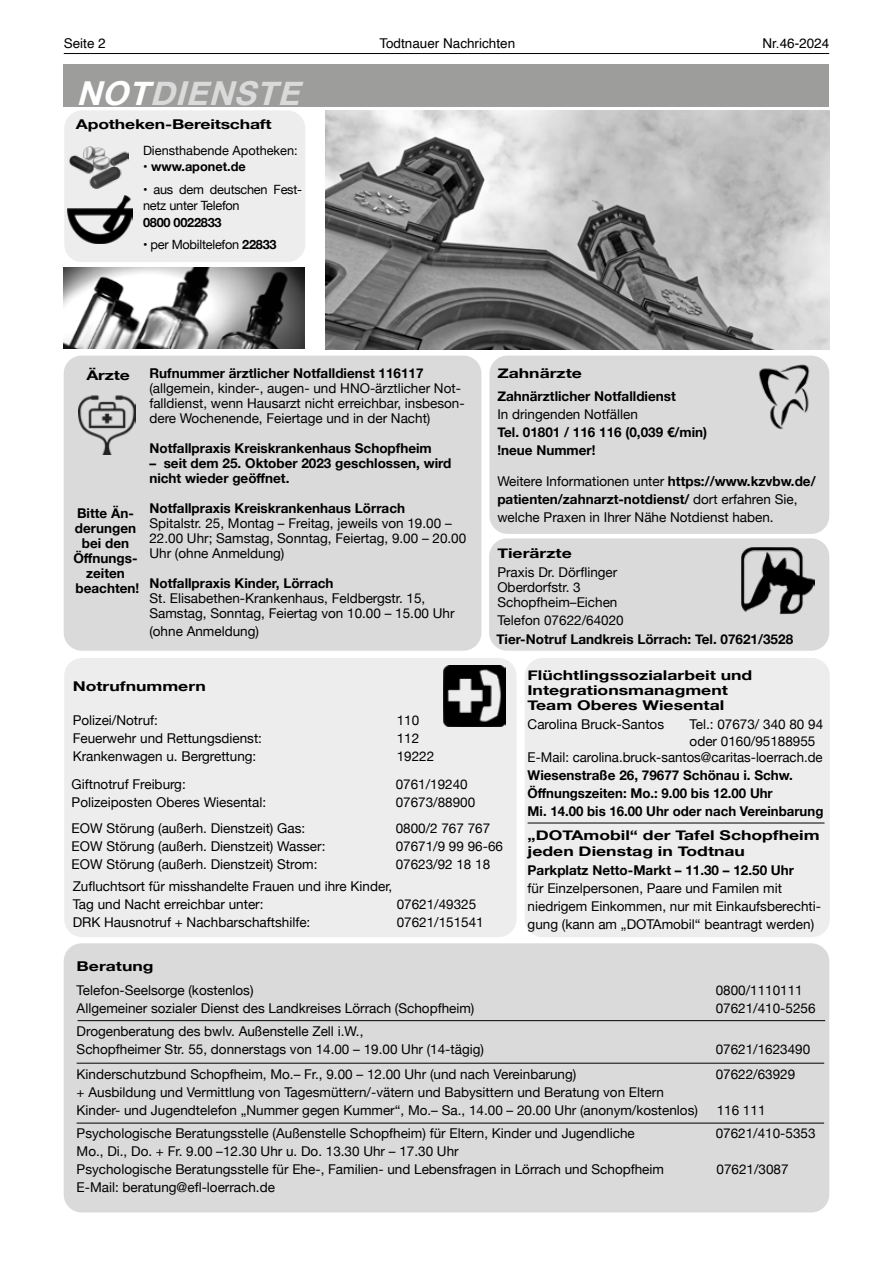
<style>
.page{position:relative;width:893px;height:1263px;background:#fff}
.page>*{position:absolute;margin:0;border:0;box-sizing:border-box;transform-origin:0 0}
.t1{font:italic 700 33px "Helvetica Neue";color:#dadada}
.t2{font:13.5px/15px "Helvetica Neue";color:#000}
.t3{font:700 13.5px/15px "Helvetica Neue";color:#000}
.t4{font:700 13.5px/15px "Helvetica Neue";color:#000;scale:1.3 1}
.t5{font:13.5px "Helvetica";color:#000}
.t6{font:12.75px/16.5px "Helvetica Neue";letter-spacing:-.02em;color:#000}
.t7{font:12.75px "Helvetica Neue";color:#000}
.t8{font:700 12.75px "Helvetica Neue";color:#000}
.t9{font:700 12.75px "Helvetica Neue";letter-spacing:-.02em;color:#000}
.s1{color:#fff}
.s2{font-weight:400}
.s3{font-weight:700}
</style>
<div class="page">
<hr style="left:64px;top:53px;width:765px;height:1px;background:#000">
<div style="left:64px;top:64px;width:765px;height:43px;background:#9d9d9c"></div>
<img style="left:63px;top:267px;width:241px;height:81px">
<img style="left:325px;top:110px;width:505px;height:239px">
<div style="left:64px;top:110px;width:241px;height:152px;background:#ededed;border-radius:18px"></div>
<img style="left:68px;top:196px;width:64px;height:47px">
<img style="left:69px;top:146px;width:59px;height:42px">
<div style="left:64px;top:658px;width:453px;height:279px;background:#ededed;border-radius:18px"></div>
<div style="left:525px;top:658px;width:305px;height:279px;background:#ededed;border-radius:18px"></div>
<img style="left:444px;top:665px;width:61px;height:61px">
<hr style="left:528px;top:823px;width:296px;height:1px;background:#000">
<div style="left:64px;top:356px;width:417px;height:295px;background:#dadada;border-radius:18px"></div>
<div style="left:489px;top:356px;width:340px;height:178px;background:#dadada;border-radius:18px"></div>
<div style="left:489px;top:538px;width:340px;height:113px;background:#dadada;border-radius:18px"></div>
<img style="left:759px;top:364px;width:51px;height:65px">
<img style="left:78px;top:395px;width:58px;height:59px">
<img style="left:741px;top:547px;width:74px;height:67px">
<div style="left:64px;top:943px;width:765px;height:269px;background:#dadada;border-radius:18px"></div>
<hr style="left:78px;top:1020px;width:747px;height:1px;background:#000">
<hr style="left:77px;top:1063px;width:747px;height:1px;background:#000">
<hr style="left:77px;top:1123px;width:747px;height:1px;background:#000">
<p class="t5" style="left:64px;top:33px;width:44px">Seite 2</p>
<p class="t5" style="left:379px;top:33px;width:137px">Todtnauer Nachrichten</p>
<p class="t5" style="left:762px;top:33px;width:68px">Nr.46-2024</p>
<h1 class="t1" style="left:77px;top:67px;width:238px"><span class="s1">NOT</span>DIENSTE</h1>
<p class="t4" style="left:76px;top:117px;width:152px">Apotheken-Bereitschaft</p>
<p class="t7" style="left:143px;top:141px;width:156px">Diensthabende Apotheken:</p>
<p class="t8" style="left:143px;top:157px;width:104px"><span class="s2">•</span> www.aponet.de</p>
<p class="t6" style="left:143px;top:182px;width:161px">• aus dem deutschen Fest&shy;netz unter Telefon</p>
<p class="t9" style="left:143px;top:212px;width:80px">0800 0022833</p>
<p class="t6" style="left:143px;top:237px;width:135px"><span class="s3">•</span> per Mobiltelefon <span class="s3">22833</span></p>
<p class="t4" style="left:86px;top:368px;width:35px">Ärzte</p>
<p class="t3" style="left:149px;top:366px;width:276px">Rufnummer ärztlicher Notfalldienst 116117</p>
<p class="t2" style="left:149px;top:381px;width:317px">(allgemein, kinder-, augen- und HNO-ärztlicher Not&shy;falldienst, wenn Hausarzt nicht erreichbar, insbeson&shy;dere Wochenende, Feiertage und in der Nacht)</p>
<p class="t3" style="left:149px;top:441px;width:284px">Notfallpraxis Kreiskrankenhaus Schopfheim</p>
<p class="t3" style="left:149px;top:456px;width:303px">– seit dem 25. Oktober 2023 geschlossen, wird nicht wieder geöffnet.</p>
<p class="t3" style="left:149px;top:501px;width:257px">Notfallpraxis Kreiskrankenhaus Lörrach</p>
<p class="t2" style="left:149px;top:516px;width:318px">Spitalstr. 25, Montag – Freitag, jeweils von 19.00 –<br>22.00 Uhr; Samstag, Sonntag, Feiertag, 9.00 – 20.00<br>Uhr (ohne Anmeldung)</p>
<p class="t3" style="left:149px;top:576px;width:186px">Notfallpraxis Kinder, Lörrach</p>
<p class="t2" style="left:149px;top:591px;width:307px">St. Elisabethen-Krankenhaus, Feldbergstr. 15,<br>Samstag, Sonntag, Feiertag von 10.00 – 15.00 Uhr</p>
<p class="t2" style="left:149px;top:624px;width:111px">(ohne Anmeldung)</p>
<p class="t4" style="left:497px;top:366px;width:67px">Zahnärzte</p>
<p class="t3" style="left:497px;top:389px;width:180px">Zahnärztlicher Notfalldienst</p>
<p class="t2" style="left:497px;top:407px;width:142px">In dringenden Notfällen</p>
<p class="t3" style="left:497px;top:423px;width:211px;line-height:18px">Tel. 01801 / 116 116 (0,039 €/min) !neue Nummer!</p>
<p class="t3" style="left:497px;top:473px;width:320px;line-height:18px"><span class="s2">Weitere Informationen unter</span> https://www.kzvbw.de/ patienten/zahnarzt-notdienst/ <span class="s2">dort erfahren Sie,</span></p>
<p class="t3" style="left:77px;top:506px;width:58px">Bitte Än-</p>
<p class="t2" style="left:497px;top:511px;width:278px">welche Praxen in Ihrer Nähe Notdienst haben.</p>
<p class="t3" style="left:73px;top:521px;width:67px;text-align:center">derungen bei den<br>Öffnungs&shy;zeiten beachten!</p>
<p class="t4" style="left:497px;top:546px;width:59px">Tierärzte</p>
<p class="t2" style="left:497px;top:565px;width:122px">Praxis Dr. Dörflinger<br>Oberdorfstr. 3<br>Schopfheim–Eichen</p>
<p class="t2" style="left:497px;top:613px;width:128px">Telefon 07622/64020</p>
<p class="t3" style="left:496px;top:632px;width:298px">Tier-Notruf Landkreis Lörrach: Tel. 07621/3528</p>
<p class="t4" style="left:73px;top:679px;width:104px">Notrufnummern</p>
<p class="t2" style="left:73px;top:713px;width:87px">Polizei/Notruf:</p>
<p class="t2" style="left:397px;top:713px;width:24px">110</p>
<p class="t2" style="left:73px;top:731px;width:191px">Feuerwehr und Rettungsdienst:</p>
<p class="t2" style="left:397px;top:731px;width:24px">112</p>
<p class="t2" style="left:73px;top:749px;width:185px">Krankenwagen u. Bergrettung:</p>
<p class="t2" style="left:397px;top:749px;width:39px">19222</p>
<p class="t2" style="left:72px;top:777px;width:116px">Giftnotruf Freiburg:</p>
<p class="t2" style="left:396px;top:777px;width:74px">0761/19240</p>
<p class="t2" style="left:72px;top:795px;width:196px">Polizeiposten Oberes Wiesental:</p>
<p class="t2" style="left:396px;top:795px;width:81px">07673/88900</p>
<p class="t2" style="left:72px;top:822px;width:235px">EOW Störung (außerh. Dienstzeit) Gas:</p>
<p class="t2" style="left:396px;top:822px;width:96px">0800/2 767 767</p>
<p class="t2" style="left:72px;top:840px;width:255px">EOW Störung (außerh. Dienstzeit) Wasser:</p>
<p class="t2" style="left:396px;top:840px;width:109px">07671/9 99 96-66</p>
<p class="t2" style="left:72px;top:858px;width:247px">EOW Störung (außerh. Dienstzeit) Strom:</p>
<p class="t2" style="left:396px;top:858px;width:96px">07623/92 18 18</p>
<p class="t2" style="left:73px;top:878px;width:321px;line-height:18px">Zufluchtsort für misshandelte Frauen und ihre Kinder,<br>Tag und Nacht erreichbar unter:</p>
<p class="t2" style="left:397px;top:897px;width:81px">07621/49325</p>
<p class="t2" style="left:73px;top:915px;width:239px">DRK Hausnotruf + Nachbarschaftshilfe:</p>
<p class="t2" style="left:397px;top:915px;width:89px">07621/151541</p>
<p class="t4" style="left:527px;top:668px;width:174px">Flüchtlingssozialarbeit und<br>Integrationsmanagment<br>Team Oberes Wiesental</p>
<p class="t2" style="left:528px;top:718px;width:138px">Carolina Bruck-Santos</p>
<p class="t2" style="left:690px;top:718px;width:135px">Tel.: 07673/ 340 80 94</p>
<p class="t2" style="left:690px;top:734px;width:127px">oder 0160/95188955</p>
<p class="t2" style="left:528px;top:751px;width:297px">E-Mail: carolina.bruck-santos@caritas-loerrach.de</p>
<p class="t3" style="left:528px;top:767px;width:297px;line-height:18px">Wiesenstraße 26, 79677 Schönau i. Schw.<br>Öffnungszeiten: Mo.: 9.00 bis 12.00 Uhr<br>Mi. 14.00 bis 16.00 Uhr oder nach Vereinbarung</p>
<p class="t4" style="left:528px;top:827px;width:226px;line-height:16.5px">„DOTAmobil“ der Tafel Schopfheim jeden Dienstag in Todtnau</p>
<p class="t3" style="left:528px;top:863px;width:268px">Parkplatz Netto-Markt – 11.30 – 12.50 Uhr</p>
<p class="t2" style="left:528px;top:880px;width:295px;line-height:18px">für Einzelpersonen, Paare und Familen mit niedrigem Einkommen, nur mit Einkaufsberechti&shy;gung (kann am „DOTAmobil“ beantragt werden)</p>
<p class="t4" style="left:77px;top:959px;width:61px">Beratung</p>
<p class="t2" style="left:77px;top:984px;width:178px">Telefon-Seelsorge (kostenlos)</p>
<p class="t2" style="left:716px;top:984px;width:89px">0800/1110111</p>
<p class="t2" style="left:77px;top:1002px;width:399px">Allgemeiner sozialer Dienst des Landkreises Lörrach (Schopfheim)</p>
<p class="t2" style="left:716px;top:1002px;width:101px">07621/410-5256</p>
<p class="t2" style="left:77px;top:1023px;width:409px;line-height:18px">Drogenberatung des bwlv. Außenstelle Zell i.W.,<br>Schopfheimer Str. 55, donnerstags von 14.00 – 19.00 Uhr (14-tägig)</p>
<p class="t2" style="left:716px;top:1042px;width:96px">07621/1623490</p>
<p class="t2" style="left:77px;top:1068px;width:501px">Kinderschutzbund Schopfheim, Mo.– Fr., 9.00 – 12.00 Uhr (und nach Vereinbarung)</p>
<p class="t2" style="left:716px;top:1068px;width:81px">07622/63929</p>
<p class="t2" style="left:77px;top:1084px;width:623px;line-height:18px">+ Ausbildung und Vermittlung von Tagesmüttern/-vätern und Babysittern und Beratung von Eltern<br>Kinder- und Jugendtelefon „Nummer gegen Kummer“, Mo.– Sa., 14.00 – 20.00 Uhr (anonym/kostenlos)</p>
<p class="t2" style="left:717px;top:1104px;width:50px">116 111</p>
<p class="t2" style="left:77px;top:1126px;width:560px">Psychologische Beratungsstelle (Außenstelle Schopfheim) für Eltern, Kinder und Jugendliche</p>
<p class="t2" style="left:716px;top:1126px;width:101px">07621/410-5353</p>
<p class="t2" style="left:77px;top:1143px;width:589px;line-height:18px">Mo., Di., Do. + Fr. 9.00 –12.30 Uhr u. Do. 13.30 Uhr – 17.30 Uhr<br>Psychologische Beratungsstelle für Ehe-, Familien- und Lebensfragen in Lörrach und Schopfheim</p>
<p class="t2" style="left:717px;top:1162px;width:74px">07621/3087</p>
<p class="t2" style="left:77px;top:1180px;width:200px">E-Mail: beratung@efl-loerrach.de</p>
</div>
